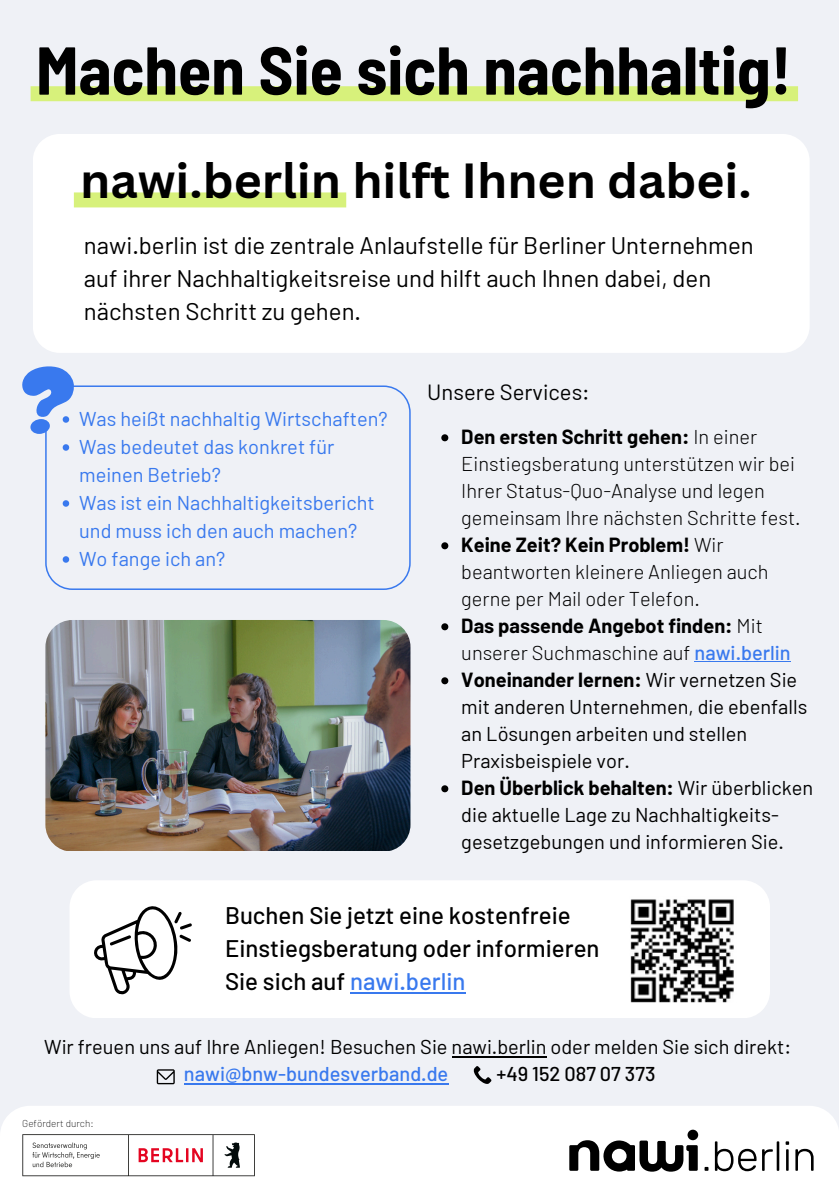
<style>
.page{position:relative;width:839px;height:1191px;background:#fff}
.page>*{position:absolute;margin:0;border:0;box-sizing:border-box;transform-origin:0 0}
.t1{font:700 semi-condensed 67.6px "Barlow";color:#000}
.t2{font:700 48px "Canva Sans";color:#000}
.t3{font:24px/33px "Barlow";color:#000}
.t4{font:500 24px/33px "Barlow";color:#000}
.t5{font:22px "Barlow";color:#000}
.t6{font:20px/27px "Barlow";color:#000}
.t7{font:300 20px/27px "Barlow";color:#000}
.t8{font:20px/28px "Barlow";color:#3979ee}
.t9{font:700 20px/27px "Barlow";color:#000}
.t10{font:500 20px "Barlow";color:#000}
.t11{font:200 10px "Barlow";color:#000}
.s1{font-weight:700}
.s2{font-weight:300}
.s3{font-weight:500;color:#3979ee}
.s4{color:#3979ee}
</style>
<div class="page">
<div style="left:0;top:0;width:838px;height:1191px;background:#eff1f6"></div>
<div style="left:33px;top:134px;width:776px;height:219px;background:#fff"></div>
<div style="left:31px;top:86px;width:767px;height:15px;background:#d7f17b"></div>
<div style="left:74px;top:192px;width:272px;height:15px;background:#d7f17b"></div>
<div style="left:70px;top:880px;width:700px;height:138px;background:#fff"></div>
<svg style="left:84px;top:892px;width:109px;height:113px"></svg>
<img style="left:629px;top:896px;width:107px;height:107px">
<img style="left:45px;top:620px;width:365px;height:231px;border-radius:27px">
<svg style="left:45px;top:385px;width:365px;height:204px"></svg>
<svg style="left:63px;top:444px;width:6px;height:7px"></svg>
<svg style="left:63px;top:500px;width:6px;height:7px"></svg>
<svg style="left:63px;top:556px;width:6px;height:7px"></svg>
<svg style="left:22px;top:366px;width:52px;height:68px"></svg>
<div style="left:0;top:1106px;width:838px;height:85px;background:#fff"></div>
<svg style="left:22px;top:1134px;width:233px;height:42px"></svg>
<svg style="left:704px;top:1167px;width:4px;height:4px"></svg>
<svg style="left:714px;top:1141px;width:42px;height:30px"></svg>
<svg style="left:762px;top:1141px;width:17px;height:30px"></svg>
<svg style="left:785px;top:1141px;width:4px;height:30px"></svg>
<svg style="left:795px;top:1149px;width:18px;height:22px"></svg>
<svg style="left:569px;top:1140px;width:128px;height:32px"></svg>
<div style="left:687px;top:1130px;width:11px;height:10px;background:#000;border-radius:50%"></div>
<hr style="left:350px;top:992px;width:115px;height:1px;background:#3979ee">
<svg style="left:441px;top:434px;width:7px;height:7px"></svg>
<svg style="left:441px;top:542px;width:7px;height:7px"></svg>
<svg style="left:441px;top:623px;width:7px;height:7px"></svg>
<hr style="left:694px;top:661px;width:96px;height:1px;background:#3979ee">
<svg style="left:441px;top:677px;width:7px;height:7px"></svg>
<svg style="left:441px;top:785px;width:7px;height:7px"></svg>
<hr style="left:451px;top:1056px;width:95px;height:1px;background:#000">
<hr style="left:184px;top:1083px;width:264px;height:1px;background:#3979ee">
<svg style="left:157px;top:1069px;width:18px;height:15px"></svg>
<svg style="left:473px;top:1066px;width:18px;height:18px"></svg>
<h3 class="t1" style="left:36px;top:27px;width:757px">Machen Sie sich nachhaltig!</h3>
<p class="t2" style="left:80px;top:147px;width:672px">nawi.berlin hilft Ihnen dabei.</p>
<p class="t3" style="left:84px;top:228px;width:671px">nawi.berlin ist die zentrale Anlaufstelle für Berliner Unternehmen auf ihrer Nachhaltigkeitsreise und hilft auch Ihnen dabei, den nächsten Schritt zu gehen.</p>
<h4 class="t8" style="left:79px;top:404px;width:310px">Was heißt nachhaltig Wirtschaften?</h4>
<p class="t8" style="left:79px;top:432px;width:257px">Was bedeutet das konkret für meinen Betrieb?</p>
<p class="t8" style="left:79px;top:488px;width:297px">Was ist ein Nachhaltigkeitsbericht und muss ich den auch machen?</p>
<p class="t8" style="left:79px;top:544px;width:148px">Wo fange ich an?</p>
<p class="t5" style="left:427px;top:378px;width:164px">Unsere Services:</p>
<h4 class="t7" style="left:461px;top:423px;width:341px"><span class="s1">Den ersten Schritt gehen:</span> In einer Einstiegsberatung unterstützen wir bei Ihrer Status-Quo-Analyse und legen gemeinsam Ihre nächsten Schritte fest.</h4>
<p class="t7" style="left:461px;top:531px;width:309px"><span class="s1">Keine Zeit? Kein Problem!</span> Wir beantworten kleinere Anliegen auch gerne per Mail oder Telefon.</p>
<p class="t9" style="left:461px;top:612px;width:331px">Das passende Angebot finden: <span class="s2">Mit unserer Suchmaschine auf</span> <span class="s3">nawi.berlin</span></p>
<p class="t6" style="left:461px;top:666px;width:347px"><span class="s1">Voneinander lernen:</span> Wir vernetzen Sie mit anderen Unternehmen, die ebenfalls an Lösungen arbeiten und stellen Praxisbeispiele vor.</p>
<p class="t6" style="left:461px;top:774px;width:353px"><span class="s1">Den Überblick behalten:</span> Wir überblicken die aktuelle Lage zu Nachhaltigkeits&shy;gesetzgebungen und informieren Sie.</p>
<p class="t4" style="left:225px;top:898px;width:376px">Buchen Sie jetzt eine kostenfreie<br>Einstiegsberatung oder informieren<br>Sie sich auf <span class="s4">nawi.berlin</span></p>
<p class="t6" style="left:184px;top:1033px;width:608px;text-indent:-140px">Wir freuen uns auf Ihre Anliegen! Besuchen Sie nawi.berlin oder melden Sie sich direkt: <span class="s3">nawi@bnw-bundesverband.de</span></p>
<p class="t10" style="left:496px;top:1061px;width:160px">+49 152 087 07 373</p>
<h5 class="t11" style="left:22px;top:1117px;width:73px">Gefördert durch:</h5>
</div>
